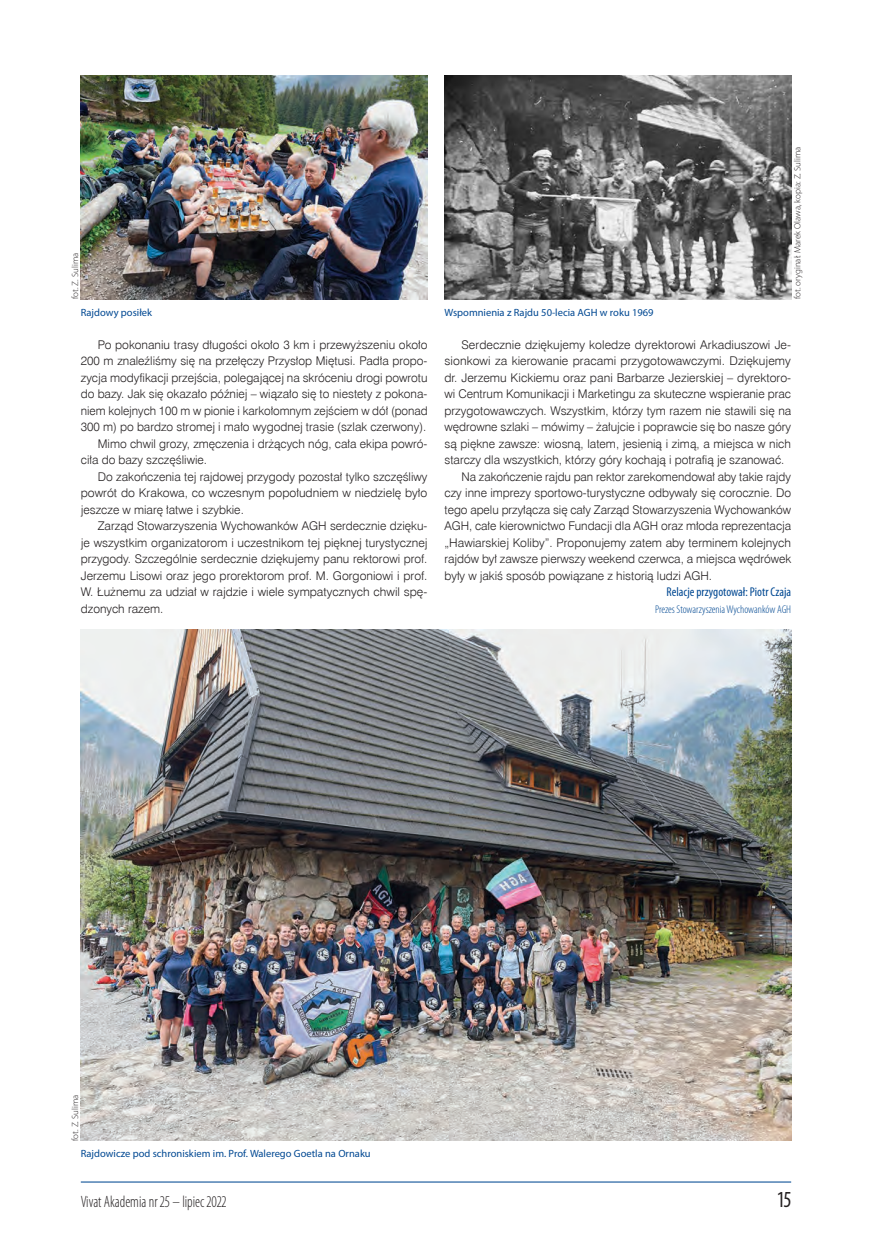
<style>
.page{position:relative;width:872px;height:1242px;background:#fff}
.page>*{position:absolute;margin:0;border:0;box-sizing:border-box;transform-origin:0 0}
.t1{font:condensed 23.1px "Myriad Pro";color:#231f20;scale:.91 1}
.t2{font:300 condensed 16.5px "Myriad Pro";color:#231f20;scale:.91 1}
.Autor{font:condensed 12.75px "Myriad Pro";color:#014892}
.t3{font:12px/16.5px "Swis 721 Lt EU";color:#231f20;text-align:justify}
.Autor-2{font:300 condensed 11.25px "Myriad Pro";letter-spacing:-.005em;color:#014892}
.Podpis_pod_zdjęcie{font:10.5px "Myriad Pro";color:#014892}
.Autor_zdjęcia{font:300 9px "Myriad Pro";color:#231f20}
</style>
<div class="page">
<hr style="left:81px;top:1181px;width:710px;height:1px;background:#014892">
<img style="left:81px;top:76px;width:346px;height:223px">
<img style="left:81px;top:629px;width:710px;height:512px">
<img style="left:444px;top:76px;width:347px;height:223px">
<p class="Autor_zdjęcia" style="left:70px;top:299px;width:48px;rotate:-90deg">fot. Z. Sulima</p>
<p class="Podpis_pod_zdjęcie" style="left:81px;top:306px;width:73px">Rajdowy posiłek</p>
<p class="t3" style="left:81px;top:336px;width:348px;text-indent:17px">Po pokonaniu trasy długości około 3 km i przewyższeniu około 200 m znaleźliśmy się na przełęczy Przysłop Miętusi. Padła propo&shy;zycja modyfikacji przejścia, polegającej na skróceniu drogi powrotu do bazy. Jak się okazało później – wiązało się to niestety z pokona&shy;niem kolejnych 100 m w pionie i karkołomnym zejściem w dół (ponad 300 m) po bardzo stromej i mało wygodnej trasie (szlak czerwony).</p>
<p class="t3" style="left:81px;top:435px;width:348px;text-indent:17px">Mimo chwil grozy, zmęczenia i drżących nóg, cała ekipa powró&shy;ciła do bazy szczęśliwie.</p>
<p class="t3" style="left:81px;top:468px;width:348px;text-indent:17px">Do zakończenia tej rajdowej przygody pozostał tylko szczęśliwy powrót do Krakowa, co wczesnym popołudniem w niedzielę było jeszcze w miarę łatwe i szybkie.</p>
<p class="t3" style="left:81px;top:518px;width:348px;text-indent:17px">Zarząd Stowarzyszenia Wychowanków AGH serdecznie dzięku&shy;je wszystkim organizatorom i uczestnikom tej pięknej turystycznej przygody. Szczególnie serdecznie dziękujemy panu rektorowi prof.<br>Jerzemu Lisowi oraz jego prorektorom prof. M. Gorgoniowi i prof.<br>W. Łużnemu za udział w rajdzie i wiele sympatycznych chwil spę&shy;dzonych razem.</p>
<p class="Podpis_pod_zdjęcie" style="left:444px;top:306px;width:211px">Wspomnienia z Rajdu 50-lecia AGH w roku 1969</p>
<p class="Autor_zdjęcia" style="left:792px;top:299px;width:154px;rotate:-90deg">fot. oryginał: Marek Olawa, kopia: Z. Sulima</p>
<p class="t3" style="left:444px;top:336px;width:348px;text-indent:17px">Serdecznie dziękujemy koledze dyrektorowi Arkadiuszowi Je&shy;sionkowi za kierowanie pracami przygotowawczymi. Dziękujemy dr. Jerzemu Kickiemu oraz pani Barbarze Jezierskiej – dyrektoro&shy;wi Centrum Komunikacji i Marketingu za skuteczne wspieranie prac przygotowawczych. Wszystkim, którzy tym razem nie stawili się na wędrowne szlaki – mówimy – żałujcie i poprawcie się bo nasze góry są piękne zawsze: wiosną, latem, jesienią i zimą, a miejsca w nich starczy dla wszystkich, którzy góry kochają i potrafią je szanować.</p>
<p class="t3" style="left:444px;top:468px;width:348px;text-indent:17px">Na zakończenie rajdu pan rektor zarekomendował aby takie rajdy czy inne imprezy sportowo-turystyczne odbywały się corocznie. Do tego apelu przyłącza się cały Zarząd Stowarzyszenia Wychowanków AGH, całe kierownictwo Fundacji dla AGH oraz młoda reprezentacja „Hawiarskiej Koliby”. Proponujemy zatem aby terminem kolejnych rajdów był zawsze pierwszy weekend czerwca, a miejsca wędrówek były w jakiś sposób powiązane z historią ludzi AGH.</p>
<p class="Autor" style="left:666px;top:584px;width:126px">Relacje przygotował: Piotr Czaja</p>
<p class="Autor-2" style="left:655px;top:603px;width:137px">Prezes Stowarzyszenia Wychowanków AGH</p>
<p class="Autor_zdjęcia" style="left:70px;top:1141px;width:48px;rotate:-90deg">fot. Z. Sulima</p>
<p class="Podpis_pod_zdjęcie" style="left:81px;top:1147px;width:291px">Rajdowicze pod schroniskiem im. Prof. Walerego Goetla na Ornaku</p>
<h2 class="t2" style="left:81px;top:1192px;width:162px">Vivat Akademia nr 25 – lipiec 2022</h2>
<h1 class="t1" style="left:778px;top:1185px;width:16px">15</h1>
</div>
